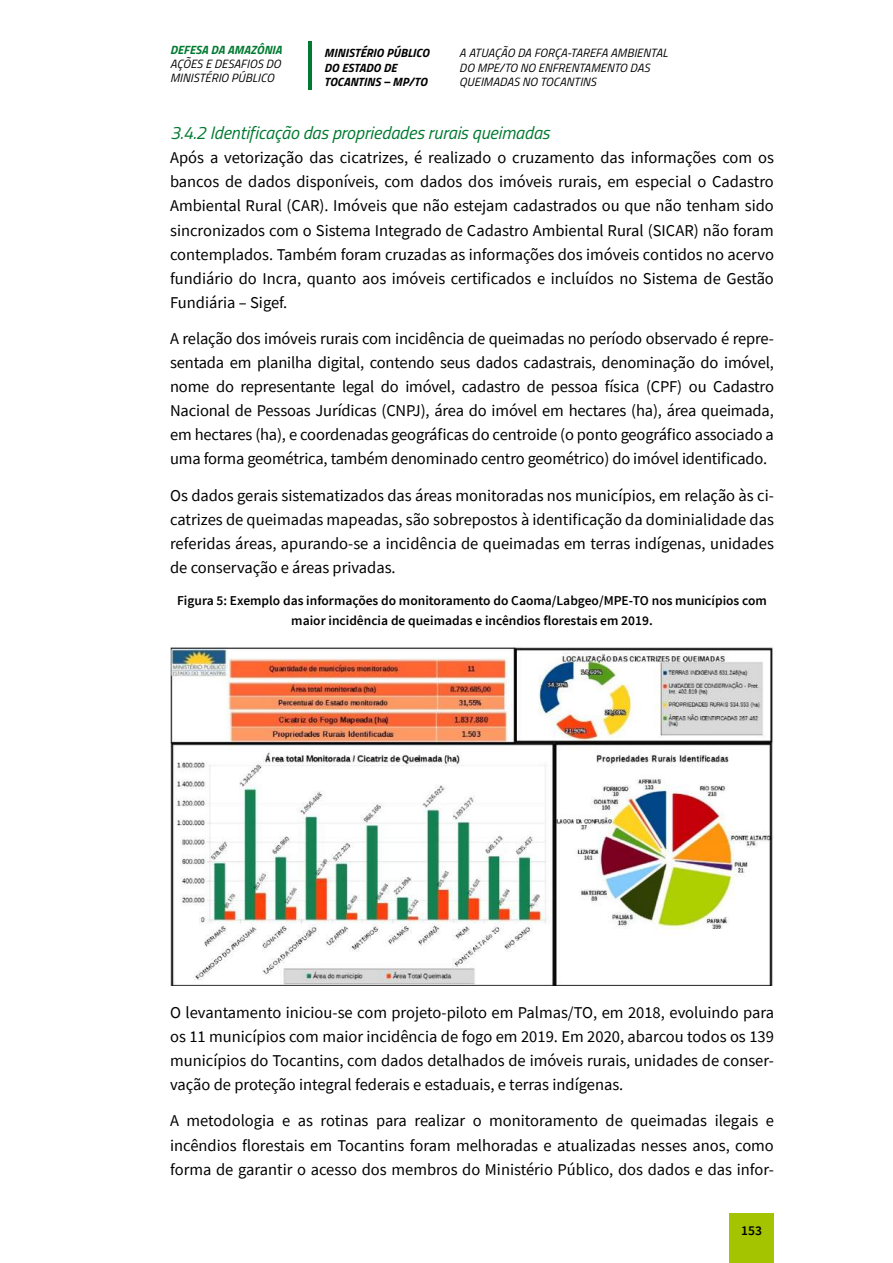
<style>
.page{position:relative;width:893px;height:1263px;background:#fff}
.page>*{position:absolute;margin:0;border:0;box-sizing:border-box;transform-origin:0 0}
.t1{font:italic 18px "Titillium Web";letter-spacing:-.005em;color:#007a30}
.t2{font:16.5px/24px "Source Sans Pro";color:#000;text-align:justify}
.t3{font:600 13.5px/19.5px "Source Sans Pro";color:#000;text-align:center}
.t4{font:italic 12px/14.4px "Titillium Web";letter-spacing:.01em;color:#000}
.t5{font:italic 700 12px/14.4px "Titillium Web";letter-spacing:.01em;color:#000}
.t6{font:italic 700 12px "Titillium Web";letter-spacing:.01em;color:#007a30}
</style>
<div class="page">
<img style="left:170px;top:646px;width:604px;height:339px">
<div style="left:729px;top:1213px;width:45px;height:50px;background:#a4c400"></div>
<hr style="left:308px;top:42px;width:3px;height:48px;background:#007a30">
<p class="t6" style="left:170px;top:40px;width:113px">DEFESA DA AMAZÔNIA</p>
<p class="t4" style="left:170px;top:56px;width:112px">AÇÕES E DESAFIOS DO<br>MINISTÉRIO PÚBLICO</p>
<p class="t5" style="left:324px;top:45px;width:107px">MINISTÉRIO PÚBLICO<br>DO ESTADO DE<br>TOCANTINS – MP/TO</p>
<p class="t4" style="left:459px;top:45px;width:210px">A ATUAÇÃO DA FORÇA-TAREFA AMBIENTAL<br>DO MPE/TO NO ENFRENTAMENTO DAS<br>QUEIMADAS NO TOCANTINS</p>
<p class="t1" style="left:170px;top:120px;width:381px">3.4.2 Identificação das propriedades rurais queimadas</p>
<p class="t2" style="left:170px;top:146px;width:605px">Após a vetorização das cicatrizes, é realizado o cruzamento das informações com os bancos de dados disponíveis, com dados dos imóveis rurais, em especial o Cadastro Ambiental Rural (CAR). Imóveis que não estejam cadastrados ou que não tenham sido sincronizados com o Sistema Integrado de Cadastro Ambiental Rural (SICAR) não foram contemplados. Também foram cruzadas as informações dos imóveis contidos no acervo fundiário do Incra, quanto aos imóveis certificados e incluídos no Sistema de Gestão Fundiária – Sigef.</p>
<p class="t2" style="left:170px;top:327px;width:605px">A relação dos imóveis rurais com incidência de queimadas no período observado é repre&shy;sentada em planilha digital, contendo seus dados cadastrais, denominação do imóvel, nome do representante legal do imóvel, cadastro de pessoa física (CPF) ou Cadastro Nacional de Pessoas Jurídicas (CNPJ), área do imóvel em hectares (ha), área queimada, em hectares (ha), e coordenadas geográficas do centroide (o ponto geográfico associado a uma forma geométrica, também denominado centro geométrico) do imóvel identificado.</p>
<p class="t2" style="left:170px;top:483px;width:605px">Os dados gerais sistematizados das áreas monitoradas nos municípios, em relação às ci&shy;catrizes de queimadas mapeadas, são sobrepostos à identificação da dominialidade das referidas áreas, apurando-se a incidência de queimadas em terras indígenas, unidades de conservação e áreas privadas.</p>
<p class="t3" style="left:177px;top:591px;width:591px">Figura 5: Exemplo das informações do monitoramento do Caoma/Labgeo/MPE-TO nos municípios com maior incidência de queimadas e incêndios florestais em 2019.</p>
<p class="t2" style="left:170px;top:1000px;width:605px">O levantamento iniciou-se com projeto-piloto em Palmas/TO, em 2018, evoluindo para os 11 municípios com maior incidência de fogo em 2019. Em 2020, abarcou todos os 139 municípios do Tocantins, com dados detalhados de imóveis rurais, unidades de conser&shy;vação de proteção integral federais e estaduais, e terras indígenas.</p>
<p class="t2" style="left:170px;top:1109px;width:605px">A metodologia e as rotinas para realizar o monitoramento de queimadas ilegais e incêndios florestais em Tocantins foram melhoradas e atualizadas nesses anos, como forma de garantir o acesso dos membros do Ministério Público, dos dados e das infor-</p>
<p class="t3" style="left:741px;top:1221px;width:22px">153</p>
</div>
